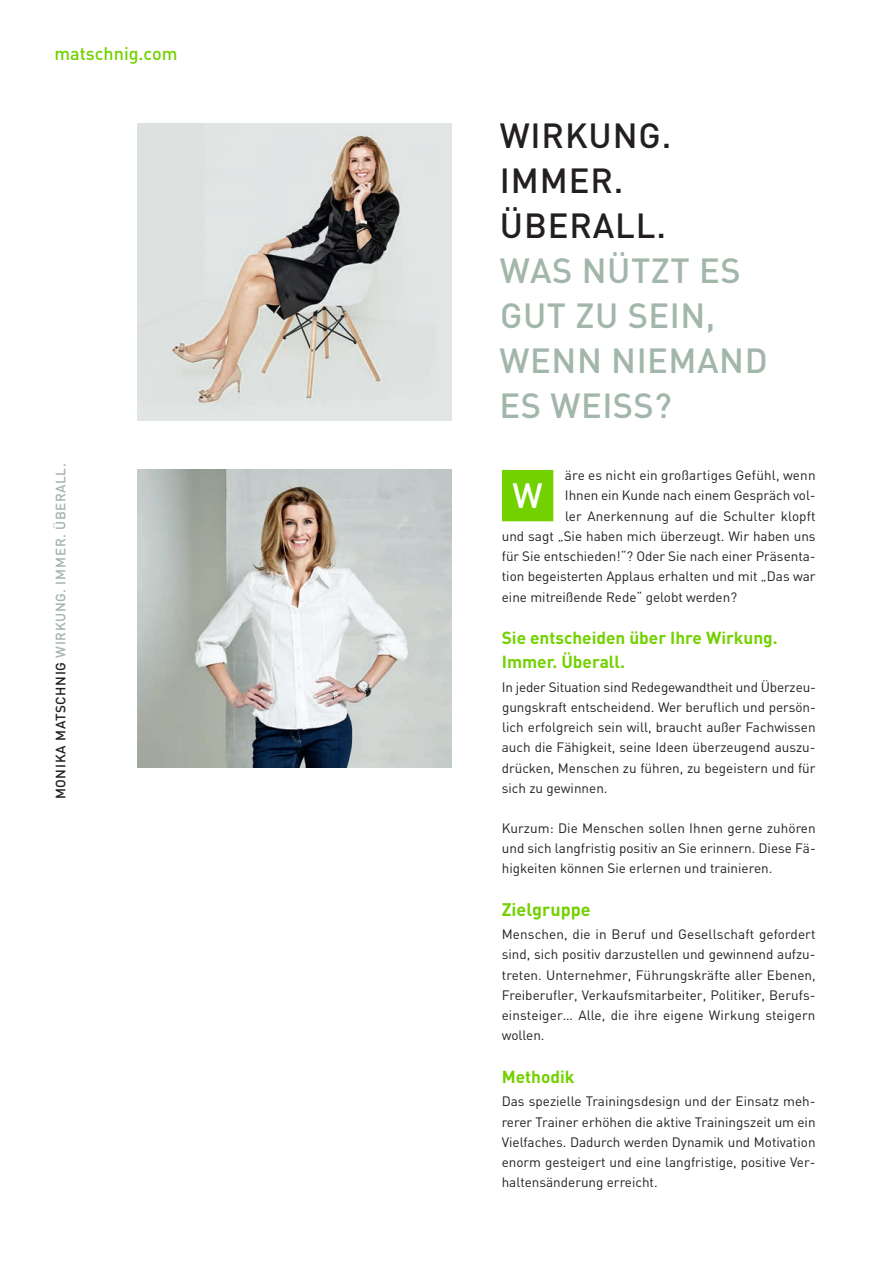
<style>
.page{position:relative;width:893px;height:1263px;background:#fff}
.page>*{position:absolute;margin:0;border:0;box-sizing:border-box;transform-origin:0 0}
.t1{font:500 34.65px "DIN";color:#fff}
.t2{font:500 34.5px/45px "DIN";letter-spacing:.015em;color:#a2b6aa}
.t3{font:500 34.5px/45px "DIN";letter-spacing:.025em;color:#231f20}
.t4{font:500 18px "DIN";color:#73d100}
.t5{font:700 18px "DIN";color:#73d100}
.t6{font:700 17.25px/24px "DIN";color:#73d100}
.t7{font:13.5px/20.2px "DIN";color:#231f20;text-align:justify}
.t8{font:500 13.5px "DIN";letter-spacing:.04em;color:#a2b6aa}
.s1{color:#231f20}
</style>
<div class="page">
<div style="left:502px;top:470px;width:51px;height:51px;background:#73d100"></div>
<img style="left:137px;top:123px;width:315px;height:298px">
<img style="left:137px;top:470px;width:315px;height:298px">
<h3 class="t4" style="left:54px;top:43px;width:124px">matschnig.com</h3>
<p class="t8" style="left:53px;top:799px;width:337px;rotate:-90deg"><span class="s1">MONIKA MATSCHNIG</span> WIRKUNG. IMMER. ÜBERALL.</p>
<h2 class="t3" style="left:500px;top:114px;width:173px">WIRKUNG.<br>IMMER.<br>ÜBERALL.</h2>
<h2 class="t2" style="left:499px;top:249px;width:270px">WAS NÜTZT ES<br>GUT ZU SEIN,<br>WENN NIEMAND<br>ES WEISS?</h2>
<p class="t7" style="left:565px;top:465px;width:252px">äre es nicht ein großartiges Gefühl, wenn</p>
<p class="t7" style="left:565px;top:485px;width:252px">Ihnen ein Kunde nach einem Gespräch vol-</p>
<p class="t7" style="left:565px;top:506px;width:252px">ler Anerkennung auf die Schulter klopft</p>
<p class="t7" style="left:502px;top:526px;width:315px">und sagt „Sie haben mich überzeugt. Wir haben uns</p>
<p class="t7" style="left:502px;top:546px;width:315px">für Sie entschieden!“? Oder Sie nach einer Präsenta-</p>
<p class="t7" style="left:502px;top:566px;width:315px">tion begeisterten Applaus erhalten und mit „Das war</p>
<p class="t7" style="left:502px;top:587px;width:237px">eine mitreißende Rede“ gelobt werden?</p>
<p class="t6" style="left:502px;top:626px;width:277px">Sie entscheiden über Ihre Wirkung.<br>Immer. Überall.</p>
<p class="t7" style="left:502px;top:677px;width:316px">In jeder Situation sind Redegewandtheit und Überzeu&shy;gungskraft entscheidend. Wer beruflich und persön&shy;lich erfolgreich sein will, braucht außer Fachwissen auch die Fähigkeit, seine Ideen überzeugend auszu&shy;drücken, Menschen zu führen, zu begeistern und für sich zu gewinnen.</p>
<p class="t7" style="left:502px;top:818px;width:316px">Kurzum: Die Menschen sollen Ihnen gerne zuhören und sich langfristig positiv an Sie erinnern. Diese Fä&shy;higkeiten können Sie erlernen und trainieren.</p>
<h3 class="t5" style="left:502px;top:899px;width:90px">Zielgruppe</h3>
<p class="t7" style="left:502px;top:924px;width:316px">Menschen, die in Beruf und Gesellschaft gefordert sind, sich positiv darzustellen und gewinnend aufzu&shy;treten. Unternehmer, Führungskräfte aller Ebenen, Freiberufler, Verkaufsmitarbeiter, Politiker, Berufs&shy;einsteiger… Alle, die ihre eigene Wirkung steigern wollen.</p>
<p class="t6" style="left:502px;top:1065px;width:74px">Methodik</p>
<p class="t7" style="left:502px;top:1091px;width:315px">Das spezielle Trainingsdesign und der Einsatz meh&shy;rerer Trainer erhöhen die aktive Trainingszeit um ein Vielfaches. Dadurch werden Dynamik und Motivation enorm gesteigert und eine langfristige, positive Ver&shy;haltensänderung erreicht.</p>
<h1 class="t1" style="left:512px;top:476px;width:32px">W</h1>
</div>
